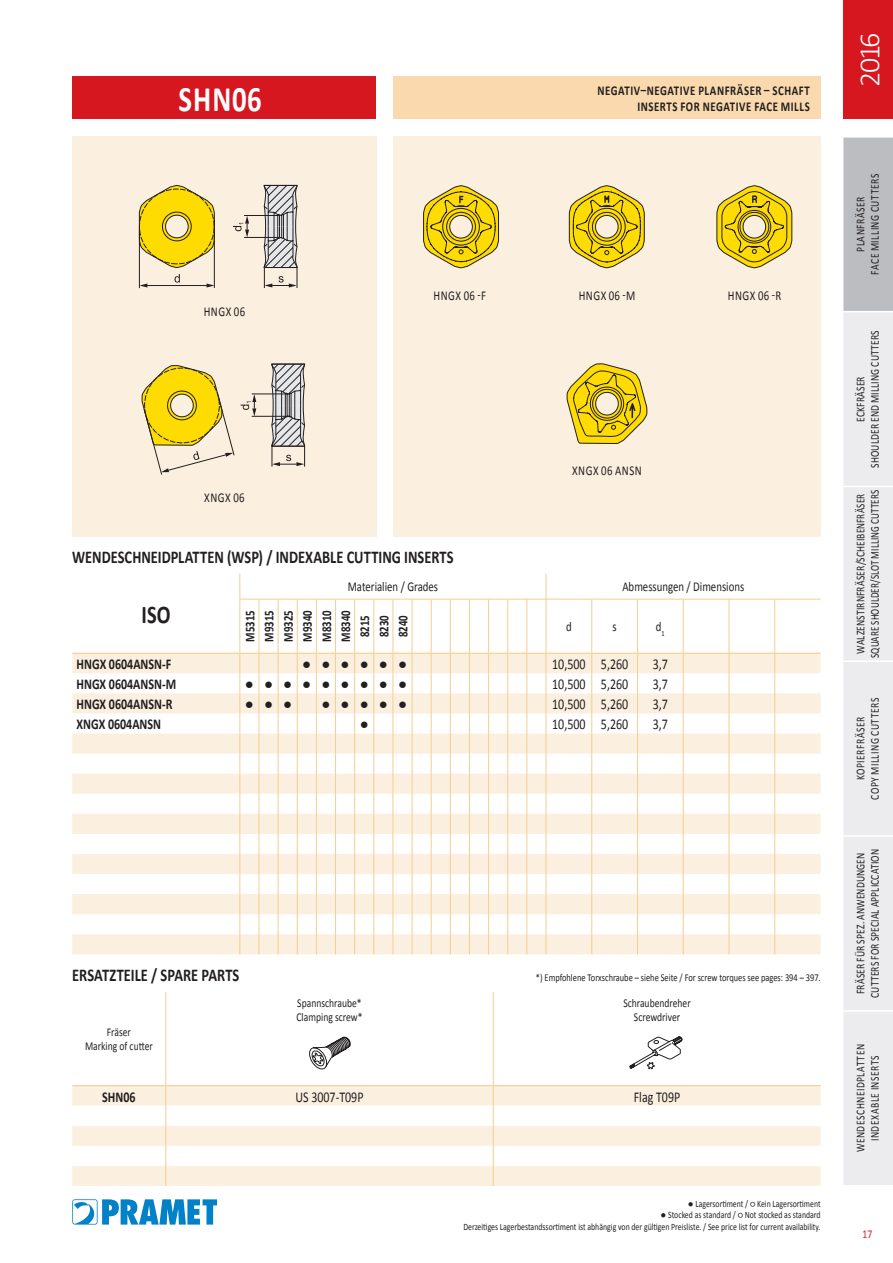
<style>
.page{position:relative;width:893px;height:1263px;background:#fff}
.page>*{position:absolute;margin:0;border:0;box-sizing:border-box;transform-origin:0 0}
.t1{font:700 36px "Calibri";letter-spacing:.03em;color:#fff;scale:.8 1}
.t2{font:300 30px "Calibri";color:#fff}
.t3{font:700 25.5px "Calibri";color:#231f20;scale:.8 1}
.t4{font:700 18px "Calibri";color:#231f20;scale:.8 1}
.t5{font:15px "Calibri";color:#231f20;scale:.8 1}
.t6{font:700 15px "Calibri";color:#231f20;scale:.8 1}
.t7{font:15px "Arial";color:#231f20}
.t8{font:13.5px "Calibri";color:#231f20;scale:.8 1}
.t9{font:700 13.5px/16.2px "Calibri";letter-spacing:.04em;color:#231f20;text-align:right;scale:.8 1}
.t10{font:700 13.5px/19.2px "Calibri";color:#231f20;text-align:center;scale:.8 1}
.t11{font:13.5px "Calibri";letter-spacing:.045em;color:#231f20;scale:.8 1}
.t12{font:12px/14.4px "Calibri";letter-spacing:.015em;color:#231f20;text-align:center;scale:.8 1}
.t13{font:12px/14.4px "Calibri";letter-spacing:.05em;color:#231f20;text-align:center;scale:.8 1}
.t14{font:12px "Calibri";color:#d7171f;scale:.8 1}
.t15{font:10.5px "Calibri";color:#231f20;scale:.8 1}
.t16{font:9.75px/11.7px "Calibri";color:#231f20;text-align:right}
</style>
<div class="page">
<div style="left:843px;top:0;width:50px;height:119px;background:#d7171f"></div>
<svg style="left:72px;top:1199px;width:145px;height:25px"></svg>
<div style="left:72px;top:77px;width:304px;height:42px;background:#d7171f"></div>
<div style="left:393px;top:77px;width:428px;height:42px;background:#f9d9ad"></div>
<div style="left:843px;top:137px;width:50px;height:175px;background:#bcbdc0"></div>
<div style="left:843px;top:312px;width:50px;height:873px;background:#ececee"></div>
<hr style="left:842px;top:136px;width:51px;height:2px;background:#fff">
<hr style="left:842px;top:311px;width:51px;height:1px;background:#fff">
<hr style="left:842px;top:486px;width:51px;height:1px;background:#fff">
<hr style="left:842px;top:660px;width:51px;height:2px;background:#fff">
<hr style="left:842px;top:835px;width:51px;height:2px;background:#fff">
<hr style="left:842px;top:1010px;width:51px;height:2px;background:#fff">
<hr style="left:166px;top:992px;width:1px;height:93px;background:#f6cd90">
<hr style="left:493px;top:992px;width:1px;height:93px;background:#f6cd90">
<svg style="left:72px;top:1086px;width:749px;height:100px"></svg>
<hr style="left:72px;top:1085px;width:94px;height:1px;background:#f6cd90">
<hr style="left:166px;top:1085px;width:327px;height:1px;background:#f6cd90">
<hr style="left:493px;top:1085px;width:328px;height:1px;background:#f6cd90">
<div style="left:72px;top:136px;width:304px;height:401px;background:#fbf0df"></div>
<div style="left:393px;top:136px;width:428px;height:401px;background:#fbf0df"></div>
<svg style="left:72px;top:654px;width:168px;height:300px"></svg>
<hr style="left:72px;top:653px;width:168px;height:1px;background:#f6cd90">
<svg style="left:240px;top:574px;width:580px;height:380px"></svg>
<hr style="left:546px;top:653px;width:46px;height:1px;background:#f6cd90">
<hr style="left:592px;top:653px;width:45px;height:1px;background:#f6cd90">
<hr style="left:637px;top:653px;width:46px;height:1px;background:#f6cd90">
<hr style="left:683px;top:653px;width:46px;height:1px;background:#f6cd90">
<hr style="left:729px;top:653px;width:46px;height:1px;background:#f6cd90">
<hr style="left:775px;top:653px;width:45px;height:1px;background:#f6cd90">
<svg style="left:139px;top:185px;width:76px;height:83px"></svg>
<div style="left:139px;top:189px;width:75px;height:75px;border:1px dashed #231f20;border-radius:50%"></div>
<hr style="left:244px;top:215px;width:36px;height:1px;background:#231f20">
<hr style="left:244px;top:237px;width:37px;height:1px;background:#231f20">
<svg style="left:233px;top:216px;width:16px;height:21px"></svg>
<hr style="left:147px;top:285px;width:60px;height:1px;background:#231f20">
<svg style="left:140px;top:283px;width:7px;height:4px"></svg>
<svg style="left:207px;top:283px;width:7px;height:4px"></svg>
<hr style="left:214px;top:220px;width:1px;height:68px;background:#231f20">
<hr style="left:139px;top:227px;width:1px;height:61px;background:#231f20">
<svg style="left:175px;top:274px;width:5px;height:9px"></svg>
<svg style="left:263px;top:185px;width:35px;height:103px"></svg>
<hr style="left:252px;top:394px;width:35px;height:1px;background:#231f20">
<hr style="left:252px;top:416px;width:37px;height:1px;background:#231f20">
<svg style="left:241px;top:394px;width:15px;height:22px"></svg>
<svg style="left:141px;top:365px;width:93px;height:110px"></svg>
<svg style="left:271px;top:363px;width:34px;height:104px"></svg>
<svg style="left:423px;top:185px;width:76px;height:84px"></svg>
<svg style="left:569px;top:185px;width:76px;height:84px"></svg>
<svg style="left:716px;top:185px;width:77px;height:84px"></svg>
<svg style="left:566px;top:363px;width:82px;height:81px"></svg>
<svg style="left:309px;top:1036px;width:42px;height:33px"></svg>
<svg style="left:629px;top:1036px;width:53px;height:33px"></svg>
<h1 class="t1" style="left:179px;top:76px;width:105px">SHN06</h1>
<p class="t9" style="left:597px;top:82px;width:267px">NEGATIV–NEGATIVE PLANFRÄSER – SCHAFT<br>INSERTS FOR NEGATIVE FACE MILLS</p>
<p class="t8" style="left:204px;top:303px;width:53px">HNGX 06</p>
<p class="t8" style="left:204px;top:489px;width:52px">XNGX 06</p>
<p class="t8" style="left:434px;top:287px;width:67px">HNGX 06 -F</p>
<p class="t8" style="left:579px;top:287px;width:72px">HNGX 06 -M</p>
<p class="t8" style="left:728px;top:287px;width:68px">HNGX 06 -R</p>
<p class="t11" style="left:572px;top:462px;width:89px">XNGX 06 ANSN</p>
<h3 class="t4" style="left:72px;top:545px;width:478px">WENDESCHNEIDPLATTEN (WSP) / INDEXABLE CUTTING INSERTS</h3>
<h3 class="t3" style="left:142px;top:598px;width:38px">ISO</h3>
<p class="t8" style="left:348px;top:578px;width:115px">Materialien / Grades</p>
<p class="t8" style="left:622px;top:578px;width:154px">Abmessungen / Dimensions</p>
<p class="t10" style="left:240px;top:642px;width:41px;rotate:-90deg">M5315<br>M9315<br>M9325<br>M9340<br>M8310<br>M8340<br>8215<br>8230<br>8240</p>
<p class="t8" style="left:566px;top:618px;width:9px">d</p>
<p class="t8" style="left:612px;top:618px;width:7px">s</p>
<p class="t8" style="left:656px;top:618px;width:13px">d<sub>1</sub></p>
<p class="t6" style="left:77px;top:654px;width:120px">HNGX 0604ANSN-F</p>
<p class="t7" style="left:302px;top:654px;width:106px">●●●●●●</p>
<p class="t5" style="left:552px;top:655px;width:97px">10,500 5,260</p>
<p class="t5" style="left:653px;top:655px;width:20px">3,7</p>
<p class="t6" style="left:77px;top:674px;width:126px">HNGX 0604ANSN-M</p>
<p class="t7" style="left:245px;top:674px;width:164px">●●●●●●●●●</p>
<p class="t5" style="left:552px;top:674px;width:97px">10,500 5,260</p>
<p class="t5" style="left:653px;top:674px;width:20px">3,7</p>
<p class="t6" style="left:77px;top:694px;width:121px">HNGX 0604ANSN-R</p>
<p class="t7" style="left:245px;top:694px;width:49px">●●●</p>
<p class="t7" style="left:321px;top:694px;width:87px">●●●●●</p>
<p class="t5" style="left:552px;top:694px;width:97px">10,500 5,260</p>
<p class="t5" style="left:653px;top:694px;width:20px">3,7</p>
<p class="t6" style="left:77px;top:714px;width:107px">XNGX 0604ANSN</p>
<p class="t7" style="left:360px;top:714px;width:11px">●</p>
<p class="t5" style="left:552px;top:715px;width:97px">10,500 5,260</p>
<p class="t5" style="left:653px;top:715px;width:20px">3,7</p>
<h3 class="t4" style="left:72px;top:964px;width:210px">ERSATZTEILE / SPARE PARTS</h3>
<p class="t12" style="left:85px;top:1025px;width:86px">Fräser<br>Marking of cutter</p>
<p class="t15" style="left:536px;top:971px;width:357px">*) Empfohlene Torxschraube – siehe Seite / For screw torques see pages: 394 – 397.</p>
<p class="t12" style="left:296px;top:995px;width:84px;text-align:left">Spannschraube*<br>Clamping screw*</p>
<p class="t12" style="left:623px;top:995px;width:86px">Schraubendreher<br>Screwdriver</p>
<p class="t6" style="left:102px;top:1087px;width:43px">SHN06</p>
<p class="t5" style="left:295px;top:1087px;width:87px">US 3007-T09P</p>
<p class="t5" style="left:634px;top:1087px;width:60px">Flag T09P</p>
<p class="t16" style="left:688px;top:1197px;width:134px">● Lagersortiment / ○ Kein Lagersortiment</p>
<p class="t16" style="left:463px;top:1209px;width:359px">● Stocked as standard / ○ Not stocked as standard<br>Derzeitiges Lagerbestandssortiment ist abhängig von der gültigen Preisliste. / See price list for current availability.</p>
<h2 class="t2" style="left:851px;top:87px;width:56px;rotate:-90deg">2016</h2>
<p class="t13" style="left:853px;top:275px;width:128px;rotate:-90deg">PLANFRÄSER<br>FACE MILLING CUTTERS</p>
<p class="t12" style="left:853px;top:468px;width:173px;rotate:-90deg">ECKFRÄSER<br>SHOULDER END MILLING CUTTERS</p>
<p class="t12" style="left:853px;top:658px;width:212px;rotate:-90deg">WALZENSTIRNFRÄSER/SCHEIBENFRÄSER<br>SQUARE SHOULDER/SLOT MILLING CUTTERS</p>
<p class="t13" style="left:853px;top:800px;width:130px;rotate:-90deg">KOPIERFRÄSER<br>COPY MILLING CUTTERS</p>
<p class="t12" style="left:853px;top:998px;width:188px;rotate:-90deg">FRÄSER FÜR SPEZ. ANWENDUNGEN<br>CUTTERS FOR SPECIAL APPLICCATION</p>
<p class="t13" style="left:853px;top:1152px;width:137px;rotate:-90deg">WENDESCHNEIDPLATTEN<br>INDEXABLE INSERTS</p>
<p class="t14" style="left:863px;top:1226px;width:14px">17</p>
</div>
